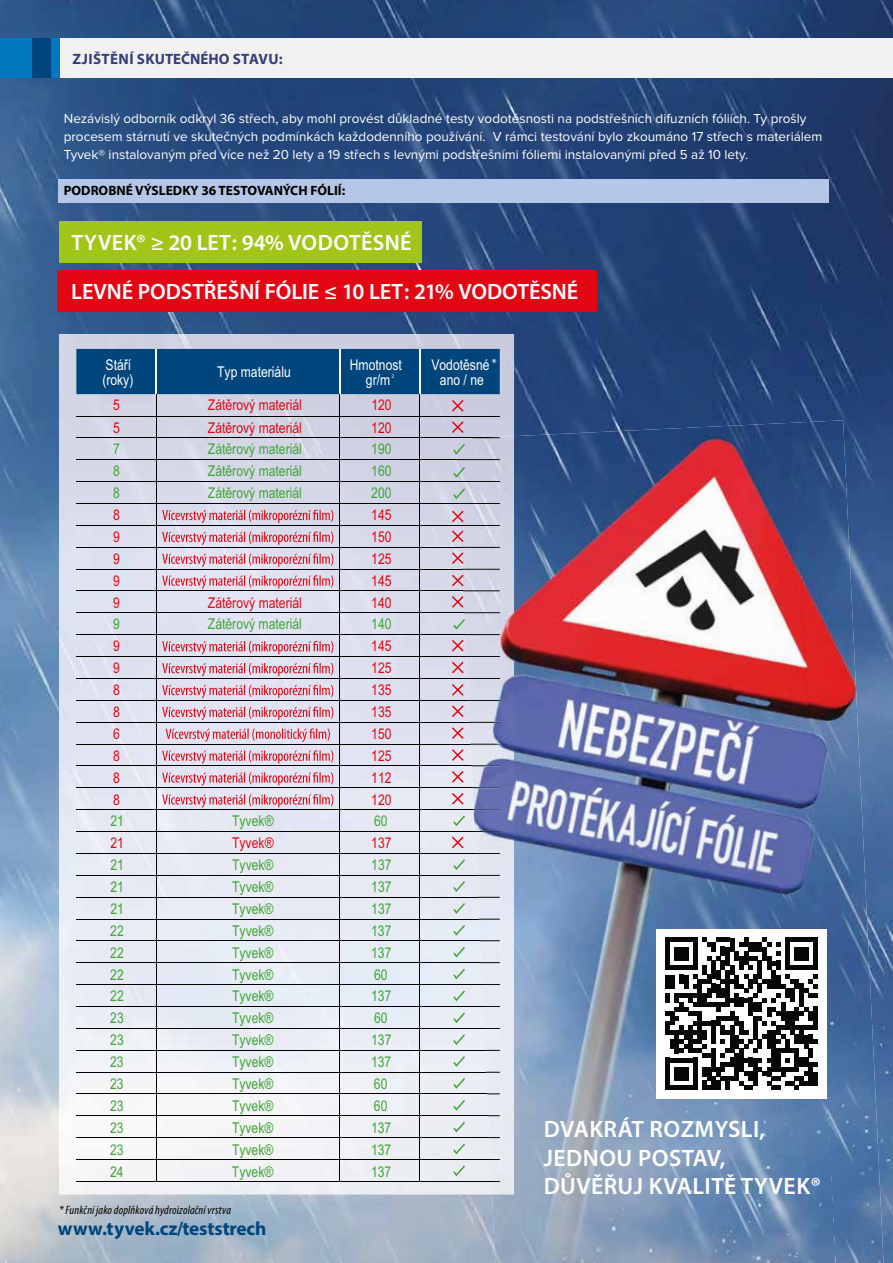
<style>
.page{position:relative;width:893px;height:1263px;background:#fff}
.page>*{position:absolute;margin:0;border:0;box-sizing:border-box;transform-origin:0 0}
.t1{font:600 23.7px/28.5px "Myriad Pro";letter-spacing:.02em;color:#fff}
.t2{font:600 22.2px "Myriad Pro";color:#fff}
.t3{font:700 19.35px "Myriad Pro";letter-spacing:-.01em;color:#00457c}
.t4{font:700 15px "Myriad Pro";letter-spacing:.02em;color:#373e78}
.t5{font:14.85px/21.9px "Arial Narrow";color:#3fa535;text-align:justify}
.t6{font:14.85px/22px "Arial Narrow";color:#e30613}
.t7{font:14.85px/14.9px "Arial Narrow";color:#fff;text-align:center}
.t8{font:13.5px/18px "Proxima Nova";color:#fff}
.t9{font:700 13.5px "Myriad Pro";color:#000}
.t10{font:italic condensed 12.15px "Myriad Pro";letter-spacing:.015em;color:#000}
.t11{font:5.25px "Arial Narrow";color:#fff}
</style>
<div class="page">
<img style="left:0;top:0;width:893px;height:1263px">
<img style="left:59px;top:334px;width:455px;height:151px">
<img style="left:59px;top:485px;width:397px;height:709px">
<div style="left:58px;top:270px;width:539px;height:42px;background:#e30613"></div>
<div style="left:59px;top:221px;width:363px;height:41px;background:#a2c617"></div>
<img style="left:514px;top:423px;width:281px;height:316px">
<img style="left:795px;top:420px;width:89px;height:843px">
<img style="left:492px;top:637px;width:52px;height:626px">
<img style="left:519px;top:739px;width:307px;height:332px">
<img style="left:534px;top:1056px;width:302px;height:207px">
<img style="left:456px;top:436px;width:58px;height:758px">
<svg style="left:76px;top:349px;width:424px;height:833px;background:#c9c9d6"></svg>
<div style="left:59px;top:179px;width:770px;height:23px;background:#b5c7e8"></div>
<div style="left:60px;top:38px;width:833px;height:40px;background:#f2f1f1"></div>
<div style="left:0;top:38px;width:48px;height:40px;background:#0078bf"></div>
<div style="left:33px;top:38px;width:18px;height:40px;background:#00457c"></div>
<div style="left:51px;top:38px;width:9px;height:40px;background:#0078bf"></div>
<div style="left:656px;top:930px;width:171px;height:169px;background:#fff"></div>
<svg style="left:665px;top:938px;width:153px;height:152px"></svg>
<div style="left:813px;top:1071px;width:5px;height:14px;background:#070707"></div>
<p class="t4" style="left:72px;top:49px;width:212px">ZJIŠTĚNÍ SKUTEČNÉHO STAVU:</p>
<p class="t8" style="left:64px;top:110px;width:760px">Nezávislý odborník odkryl 36 střech, aby mohl provést důkladné testy vodotěsnosti na podstřešních difuzních fóliích. Ty prošly procesem stárnutí ve skutečných podmínkách každodenního používání. V rámci testování bylo zkoumáno 17 střech s materiálem<br>Tyvek® instalovaným před více než 20 lety a 19 střech s levnými podstřešními fóliemi instalovanými před 5 až 10 lety.</p>
<p class="t9" style="left:64px;top:182px;width:283px">PODROBNÉ VÝSLEDKY 36 TESTOVANÝCH FÓLIÍ:</p>
<h2 class="t2" style="left:72px;top:228px;width:342px">TYVEK® ≥ 20 LET: 94% VODOTĚSNÉ</h2>
<h2 class="t2" style="left:71px;top:278px;width:508px">LEVNÉ PODSTŘEŠNÍ FÓLIE ≤ 10 LET: 21% VODOTĚSNÉ</h2>
<p class="t7" style="left:103px;top:356px;width:32px;text-align:left">Stáří (roky)</p>
<p class="t7" style="left:217px;top:364px;width:75px">Typ materiálu</p>
<p class="t7" style="left:350px;top:356px;width:54px">Hmotnost gr/m</p>
<p class="t11" style="left:392px;top:372px;width:4px">2</p>
<p class="t6" style="left:208px;top:394px;width:95px">Zátěrový materiál<br>Zátěrový materiál</p>
<p class="t5" style="left:208px;top:438px;width:95px">Zátěrový materiál Zátěrový materiál Zátěrový materiál</p>
<p class="t6" style="left:113px;top:394px;width:8px">5</p>
<p class="t6" style="left:371px;top:394px;width:22px">120</p>
<p class="t6" style="left:113px;top:416px;width:8px">5</p>
<p class="t6" style="left:371px;top:416px;width:22px">120</p>
<p class="t5" style="left:113px;top:438px;width:8px">7</p>
<p class="t5" style="left:371px;top:438px;width:22px">190</p>
<p class="t5" style="left:113px;top:459px;width:8px">8</p>
<p class="t5" style="left:371px;top:459px;width:22px">160</p>
<p class="t5" style="left:113px;top:481px;width:8px">8</p>
<p class="t5" style="left:371px;top:481px;width:22px">200</p>
<p class="t6" style="left:113px;top:503px;width:8px">8</p>
<p class="t6" style="left:371px;top:503px;width:22px">145</p>
<p class="t6" style="left:113px;top:525px;width:8px">9</p>
<p class="t6" style="left:371px;top:525px;width:22px">150</p>
<p class="t6" style="left:113px;top:547px;width:8px">9</p>
<p class="t6" style="left:371px;top:547px;width:22px">125</p>
<p class="t6" style="left:113px;top:569px;width:8px">9</p>
<p class="t6" style="left:371px;top:569px;width:22px">145</p>
<p class="t6" style="left:113px;top:591px;width:8px">9</p>
<p class="t6" style="left:371px;top:591px;width:22px">140</p>
<p class="t5" style="left:113px;top:613px;width:8px">9</p>
<p class="t5" style="left:371px;top:613px;width:22px">140</p>
<p class="t6" style="left:113px;top:634px;width:8px">9</p>
<p class="t6" style="left:371px;top:634px;width:22px">145</p>
<p class="t6" style="left:113px;top:656px;width:8px">9</p>
<p class="t6" style="left:371px;top:656px;width:22px">125</p>
<p class="t6" style="left:113px;top:678px;width:8px">8</p>
<p class="t6" style="left:371px;top:678px;width:22px">135</p>
<p class="t6" style="left:113px;top:700px;width:8px">8</p>
<p class="t6" style="left:371px;top:700px;width:22px">135</p>
<p class="t6" style="left:113px;top:722px;width:8px">6</p>
<p class="t6" style="left:371px;top:722px;width:22px">150</p>
<p class="t6" style="left:113px;top:744px;width:8px">8</p>
<p class="t6" style="left:371px;top:744px;width:22px">125</p>
<p class="t6" style="left:113px;top:766px;width:8px">8</p>
<p class="t6" style="left:371px;top:766px;width:22px">112</p>
<p class="t6" style="left:113px;top:788px;width:8px">8</p>
<p class="t6" style="left:371px;top:788px;width:22px">120</p>
<p class="t5" style="left:110px;top:810px;width:15px">21</p>
<p class="t5" style="left:374px;top:810px;width:15px">60</p>
<p class="t6" style="left:110px;top:831px;width:15px">21</p>
<p class="t6" style="left:371px;top:831px;width:22px">137</p>
<p class="t5" style="left:110px;top:853px;width:15px">21</p>
<p class="t5" style="left:371px;top:853px;width:22px">137</p>
<p class="t5" style="left:110px;top:875px;width:15px">21</p>
<p class="t5" style="left:371px;top:875px;width:22px">137</p>
<p class="t5" style="left:110px;top:897px;width:15px">21</p>
<p class="t5" style="left:371px;top:897px;width:22px">137</p>
<p class="t5" style="left:110px;top:919px;width:15px">22</p>
<p class="t5" style="left:371px;top:919px;width:22px">137</p>
<p class="t5" style="left:110px;top:941px;width:15px">22</p>
<p class="t5" style="left:371px;top:941px;width:22px">137</p>
<p class="t5" style="left:110px;top:963px;width:15px">22</p>
<p class="t5" style="left:374px;top:963px;width:15px">60</p>
<p class="t5" style="left:110px;top:985px;width:15px">22</p>
<p class="t5" style="left:371px;top:985px;width:22px">137</p>
<p class="t5" style="left:110px;top:1006px;width:15px">23</p>
<p class="t5" style="left:374px;top:1006px;width:15px">60</p>
<p class="t5" style="left:110px;top:1028px;width:15px">23</p>
<p class="t5" style="left:371px;top:1028px;width:22px">137</p>
<p class="t5" style="left:110px;top:1050px;width:15px">23</p>
<p class="t5" style="left:371px;top:1050px;width:22px">137</p>
<p class="t5" style="left:110px;top:1072px;width:15px">23</p>
<p class="t5" style="left:374px;top:1072px;width:15px">60</p>
<p class="t5" style="left:110px;top:1094px;width:15px">23</p>
<p class="t5" style="left:374px;top:1094px;width:15px">60</p>
<p class="t5" style="left:110px;top:1116px;width:15px">23</p>
<p class="t5" style="left:371px;top:1116px;width:22px">137</p>
<p class="t5" style="left:110px;top:1138px;width:15px">23</p>
<p class="t5" style="left:371px;top:1138px;width:22px">137</p>
<p class="t5" style="left:110px;top:1160px;width:15px">24</p>
<p class="t6" style="left:208px;top:591px;width:95px">Zátěrový materiál</p>
<p class="t5" style="left:208px;top:613px;width:95px">Zátěrový materiál</p>
<p class="t5" style="left:232px;top:810px;width:43px">Tyvek®</p>
<p class="t6" style="left:232px;top:831px;width:43px">Tyvek®</p>
<p class="t5" style="left:232px;top:853px;width:43px">Tyvek® Tyvek® Tyvek® Tyvek® Tyvek® Tyvek® Tyvek® Tyvek® Tyvek® Tyvek® Tyvek® Tyvek® Tyvek® Tyvek® Tyvek®</p>
<p class="t5" style="left:371px;top:1160px;width:22px">137</p>
<p class="t10" style="left:59px;top:1203px;width:174px">* Funkční jakodoplňková hydroizolační vrstva</p>
<h3 class="t3" style="left:58px;top:1215px;width:210px">www.tyvek.cz/teststrech</h3>
<p class="t7" style="left:431px;top:356px;width:67px">Vodotěsné <sup>* </sup>ano / ne</p>
<h1 class="t1" style="left:544px;top:1114px;width:279px">DVAKRÁT ROZMYSLI,<br>JEDNOU POSTAV,<br>DŮVĚŘUJ KVALITĚ TYVEK®</h1>
</div>
